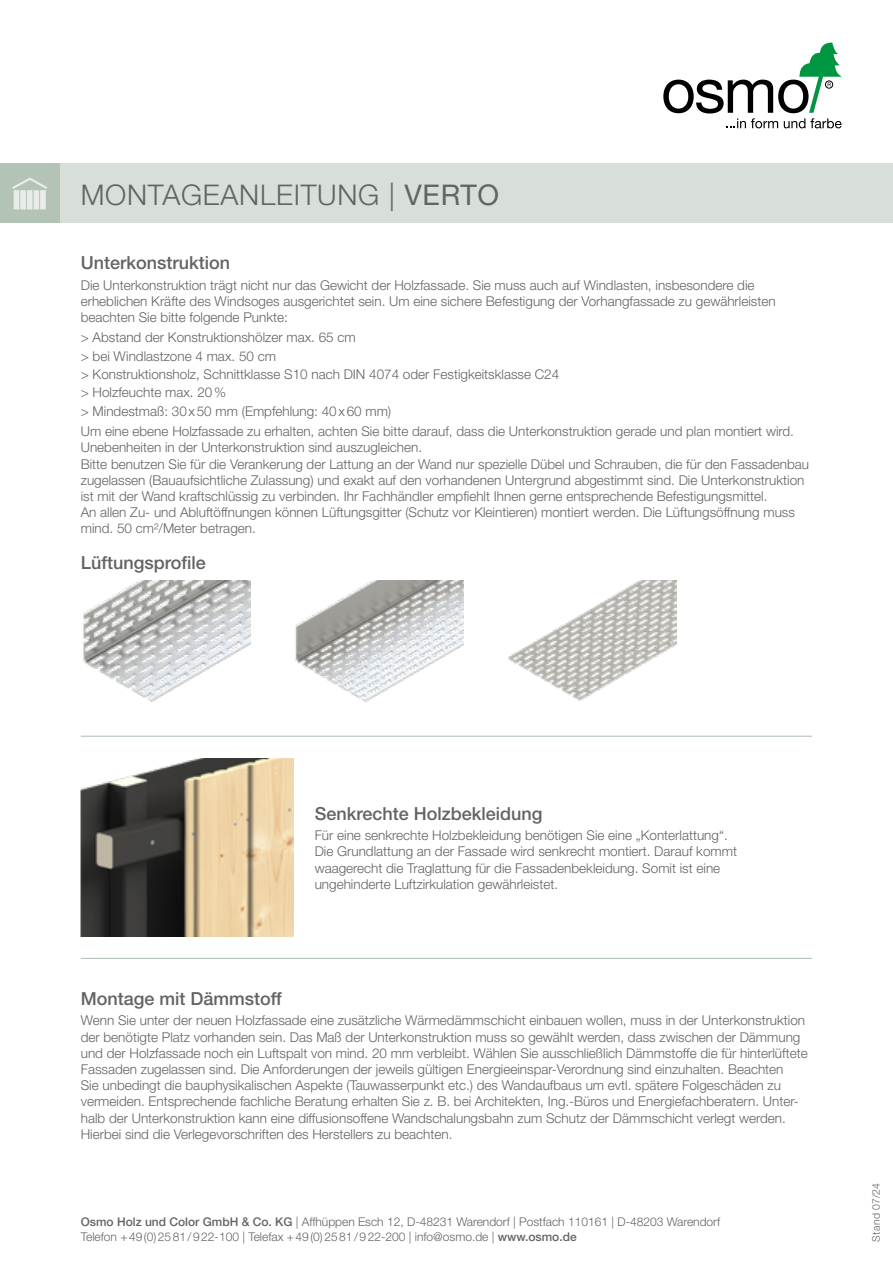
<style>
.page{position:relative;width:893px;height:1263px;background:#fff}
.page>*{position:absolute;margin:0;border:0;box-sizing:border-box;transform-origin:0 0}
.Thema__Headline{font:300 28.5px "Helvetica Neue";letter-spacing:.025em;color:#646363}
.t1{font:500 18px "Helvetica Neue";color:#646363}
.t2{font:300 13.5px/16.2px "Helvetica Neue";color:#646363}
.t3{font:300 12px/15px "Helvetica Neue";color:#646363}
.t4{font:300 10.5px "Helvetica Neue";letter-spacing:.04em;color:#646363}
.s1{font-weight:400}
.s2{font-weight:500}
</style>
<div class="page">
<svg style="left:663px;top:43px;width:179px;height:85px"></svg>
<div style="left:60px;top:164px;width:833px;height:59px;background:#d7dfd8"></div>
<div style="left:0;top:164px;width:60px;height:59px;background:#b3c3b5"></div>
<svg style="left:12px;top:177px;width:35px;height:14px"></svg>
<svg style="left:20px;top:190px;width:6px;height:19px"></svg>
<div style="left:14px;top:190px;width:5px;height:19px;background:#e9edea"></div>
<svg style="left:27px;top:190px;width:6px;height:19px"></svg>
<div style="left:34px;top:190px;width:5px;height:19px;background:#e9edea"></div>
<div style="left:40px;top:190px;width:6px;height:19px;background:#e9edea"></div>
<img style="left:508px;top:580px;width:168px;height:121px">
<img style="left:295px;top:580px;width:168px;height:122px">
<img style="left:83px;top:580px;width:168px;height:122px">
<hr style="left:81px;top:958px;width:731px;height:1px;background:#b3c3b5">
<hr style="left:81px;top:736px;width:731px;height:1px;background:#b3c3b5">
<img style="left:81px;top:758px;width:212px;height:178px">
<p class="Thema__Headline" style="left:81px;top:177px;width:420px">MONTAGEANLEITUNG | <span class="s1">VERTO</span></p>
<p class="t1" style="left:81px;top:252px;width:151px">Unterkonstruktion</p>
<p class="t2" style="left:81px;top:276px;width:696px">Die Unterkonstruktion trägt nicht nur das Gewicht der Holzfassade. Sie muss auch auf Windlasten, insbesondere die erheblichen Kräfte des Windsoges ausgerichtet sein. Um eine sichere Befestigung der Vorhangfassade zu gewährleisten beachten Sie bitte folgende Punkte:</p>
<p class="t2" style="left:81px;top:329px;width:276px">&gt; Abstand der Konstruktionshölzer max. 65 cm</p>
<p class="t2" style="left:81px;top:348px;width:197px">&gt; bei Windlastzone 4 max. 50 cm</p>
<p class="t2" style="left:81px;top:366px;width:480px">&gt; Konstruktionsholz, Schnittklasse S10 nach DIN 4074 oder Festigkeitsklasse C24</p>
<p class="t2" style="left:81px;top:384px;width:147px">&gt; Holzfeuchte max. 20%</p>
<p class="t2" style="left:81px;top:403px;width:312px">&gt; Mindestmaß: 30x50 mm (Empfehlung: 40x60 mm)</p>
<p class="t2" style="left:81px;top:423px;width:730px">Um eine ebene Holzfassade zu erhalten, achten Sie bitte darauf, dass die Unterkonstruktion gerade und plan montiert wird.<br>Unebenheiten in der Unterkonstruktion sind auszugleichen.<br>Bitte benutzen Sie für die Verankerung der Lattung an der Wand nur spezielle Dübel und Schrauben, die für den Fassadenbau zugelassen (Bauaufsichtliche Zulassung) und exakt auf den vorhandenen Untergrund abgestimmt sind. Die Unterkonstruktion ist mit der Wand kraftschlüssig zu verbinden. Ihr Fachhändler empfiehlt Ihnen gerne entsprechende Befestigungsmittel.<br>An allen Zu- und Abluftöffnungen können Lüftungsgitter (Schutz vor Kleintieren) montiert werden. Die Lüftungsöffnung muss mind. 50 cm²/Meter betragen.</p>
<p class="t1" style="left:81px;top:552px;width:127px">Lüftungsprofile</p>
<p class="t1" style="left:315px;top:803px;width:229px">Senkrechte Holzbekleidung</p>
<p class="t2" style="left:315px;top:827px;width:424px">Für eine senkrechte Holzbekleidung benötigen Sie eine „Konterlattung“.<br>Die Grundlattung an der Fassade wird senkrecht montiert. Darauf kommt waagerecht die Traglattung für die Fassadenbekleidung. Somit ist eine ungehinderte Luftzirkulation gewährleistet.</p>
<p class="t1" style="left:81px;top:988px;width:203px">Montage mit Dämmstoff</p>
<p class="t2" style="left:81px;top:1012px;width:728px">Wenn Sie unter der neuen Holzfassade eine zusätzliche Wärmedämmschicht einbauen wollen, muss in der Unterkonstruktion der benötigte Platz vorhanden sein. Das Maß der Unterkonstruktion muss so gewählt werden, dass zwischen der Dämmung und der Holzfassade noch ein Luftspalt von mind. 20 mm verbleibt. Wählen Sie ausschließlich Dämmstoffe die für hinterlüftete Fassaden zugelassen sind. Die Anforderungen der jeweils gültigen Energieeinspar-Verordnung sind einzuhalten. Beachten<br>Sie unbedingt die bauphysikalischen Aspekte (Tauwasserpunkt etc.) des Wandaufbaus um evtl. spätere Folgeschäden zu vermeiden. Entsprechende fachliche Beratung erhalten Sie z. B. bei Architekten, Ing.-Büros und Energiefachberatern. Unter&shy;halb der Unterkonstruktion kann eine diffusionsoffene Wandschalungsbahn zum Schutz der Dämmschicht verlegt werden.<br>Hierbei sind die Verlegevorschriften des Herstellers zu beachten.</p>
<p class="t3" style="left:81px;top:1213px;width:641px"><span class="s2">Osmo Holz und Color GmbH &amp; Co. KG</span> | Affhüppen Esch 12, D-48231 Warendorf | Postfach 110161 | D-48203 Warendorf<br>Telefon +49(0)2581/922-100 | Telefax +49(0)2581/922-200 | info@osmo.de | <span class="s2">www.osmo.de</span></p>
<p class="t4" style="left:870px;top:1242px;width:60px;rotate:-90deg">Stand 07/24</p>
</div>
